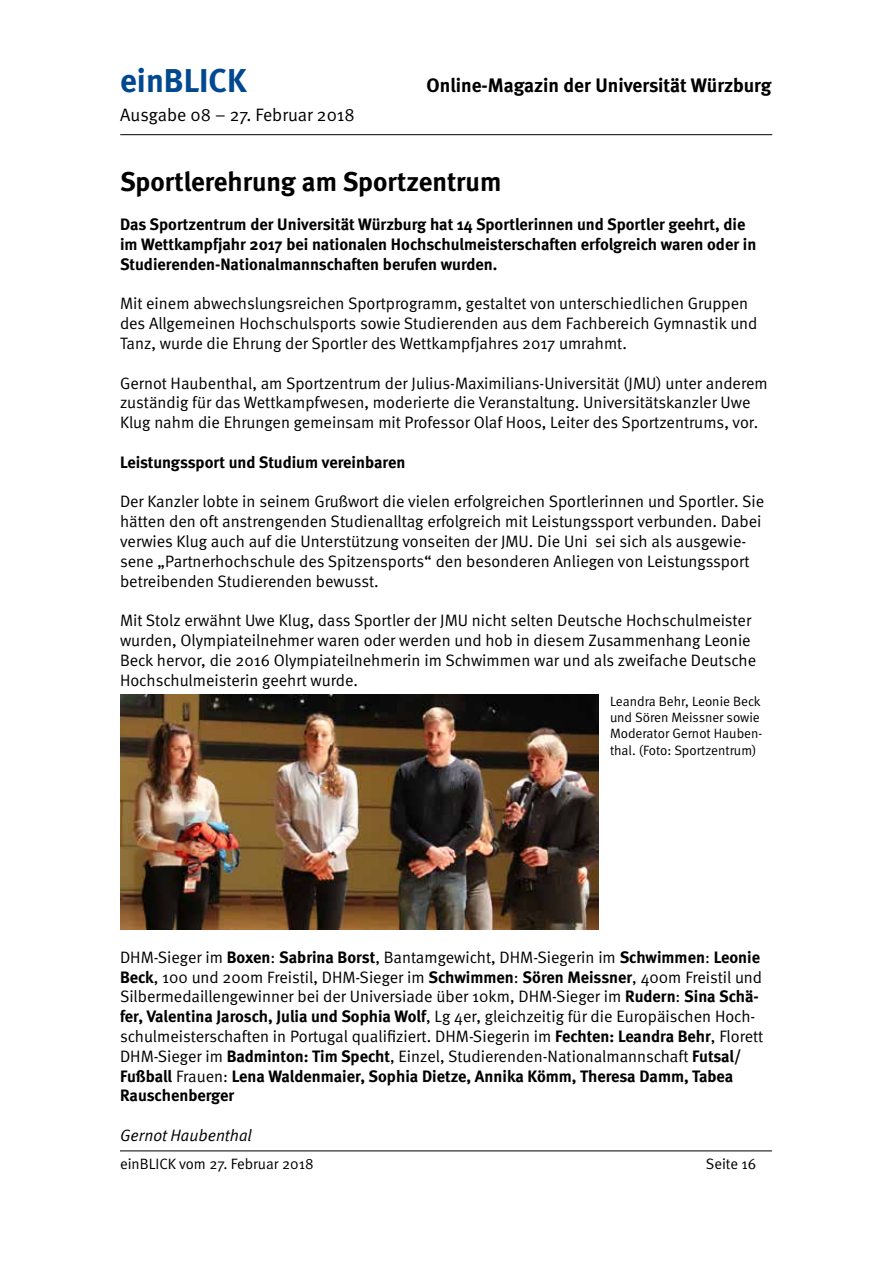
<style>
.page{position:relative;width:893px;height:1263px;background:#fff}
.page>*{position:absolute;margin:0;border:0;box-sizing:border-box;transform-origin:0 0}
.t1{font:700 33px "Meta";color:#004990}
.t2{font:700 27px "Meta";color:#000}
.t3{font:700 19.5px "Meta";color:#000}
.t4{font:18px "Meta Normal";color:#000}
.t5{font:16.5px/19.8px "Meta Normal";color:#000}
.t6{font:700 16.5px/19.8px "Meta";color:#000}
.t7{font:italic 16.5px "Meta Normal";color:#000}
.t8{font:15px "Meta Normal";color:#000}
.t9{font:13.5px/16.2px "Meta Normal";color:#000}
.s1{font-family:"Meta";font-weight:700}
.s2{font-family:"Meta Normal";font-weight:400}
</style>
<div class="page">
<hr style="left:120px;top:134px;width:652px;height:1px;background:#000">
<hr style="left:120px;top:1150px;width:652px;height:1px;background:#000">
<img style="left:120px;top:694px;width:478px;height:235px">
<h1 class="t1" style="left:120px;top:61px;width:128px">einBLICK</h1>
<p class="t3" style="left:427px;top:74px;width:346px">Online-Magazin der Universität Würzburg</p>
<p class="t4" style="left:120px;top:105px;width:236px">Ausgabe 08 – 27. Februar 2018</p>
<h2 class="t2" style="left:120px;top:165px;width:383px">Sportlerehrung am Sportzentrum</h2>
<p class="t6" style="left:120px;top:214px;width:638px">Das Sportzentrum der Universität Würzburg hat 14 Sportlerinnen und Sportler geehrt, die im Wettkampfjahr 2017 bei nationalen Hochschulmeisterschaften erfolgreich waren oder in<br>Studierenden-Nationalmannschaften berufen wurden.</p>
<p class="t5" style="left:120px;top:293px;width:639px">Mit einem abwechslungsreichen Sportprogramm, gestaltet von unterschiedlichen Gruppen des Allgemeinen Hochschulsports sowie Studierenden aus dem Fachbereich Gymnastik und<br>Tanz, wurde die Ehrung der Sportler des Wettkampfjahres 2017 umrahmt.</p>
<p class="t5" style="left:120px;top:373px;width:649px">Gernot Haubenthal, am Sportzentrum der Julius-Maximilians-Universität (JMU) unter anderem zuständig für das Wettkampfwesen, moderierte die Veranstaltung. Universitätskanzler Uwe<br>Klug nahm die Ehrungen gemeinsam mit Professor Olaf Hoos, Leiter des Sportzentrums, vor.</p>
<p class="t6" style="left:120px;top:452px;width:287px">Leistungssport und Studium vereinbaren</p>
<p class="t5" style="left:120px;top:491px;width:646px">Der Kanzler lobte in seinem Grußwort die vielen erfolgreichen Sportlerinnen und Sportler. Sie hätten den oft anstrengenden Studienalltag erfolgreich mit Leistungssport verbunden. Dabei verwies Klug auch auf die Unterstützung vonseiten der JMU. Die Uni sei sich als ausgewie&shy;sene „Partnerhochschule des Spitzensports“ den besonderen Anliegen von Leistungssport betreibenden Studierenden bewusst.</p>
<p class="t5" style="left:120px;top:610px;width:638px">Mit Stolz erwähnt Uwe Klug, dass Sportler der JMU nicht selten Deutsche Hochschulmeister wurden, Olympiateilnehmer waren oder werden und hob in diesem Zusammenhang Leonie Beck hervor, die 2016 Olympiateilnehmerin im Schwimmen war und als zweifache Deutsche Hochschulmeisterin geehrt wurde.</p>
<p class="t9" style="left:610px;top:693px;width:154px">Leandra Behr, Leonie Beck und Sören Meissner sowie<br>Moderator Gernot Hauben&shy;thal. (Foto: Sportzentrum)</p>
<p class="t5" style="left:120px;top:947px;width:645px">DHM-Sieger im <span class="s1">Boxen</span>: <span class="s1">Sabrina Borst</span>, Bantamgewicht, DHM-Siegerin im <span class="s1">Schwimmen</span>: <span class="s1">Leonie Beck</span>, 100 und 200m Freistil, DHM-Sieger im <span class="s1">Schwimmen</span>: <span class="s1">Sören Meissner</span>, 400m Freistil und Silbermedaillengewinner bei der Universiade über 10km, DHM-Sieger im <span class="s1">Rudern</span>: <span class="s1">Sina Schä&shy;fer, Valentina Jarosch, Julia und Sophia Wolf</span>, Lg 4er, gleichzeitig für die Europäischen Hoch&shy;schulmeisterschaften in Portugal qualifiziert. DHM-Siegerin im <span class="s1">Fechten: Leandra Behr</span>, Florett DHM-Sieger im <span class="s1">Badminton: Tim Specht</span>, Einzel, Studierenden-Nationalmannschaft <span class="s1">Futsal/</span></p>
<p class="t6" style="left:120px;top:1066px;width:615px">Fußball <span class="s2">Frauen:</span> Lena Waldenmaier, Sophia Dietze, Annika Kömm, Theresa Damm, Tabea<br>Rauschenberger</p>
<p class="t7" style="left:120px;top:1126px;width:133px">Gernot Haubenthal</p>
<p class="t8" style="left:120px;top:1155px;width:195px">einBLICK vom 27. Februar 2018</p>
<p class="t8" style="left:706px;top:1155px;width:52px">Seite 16</p>
</div>
